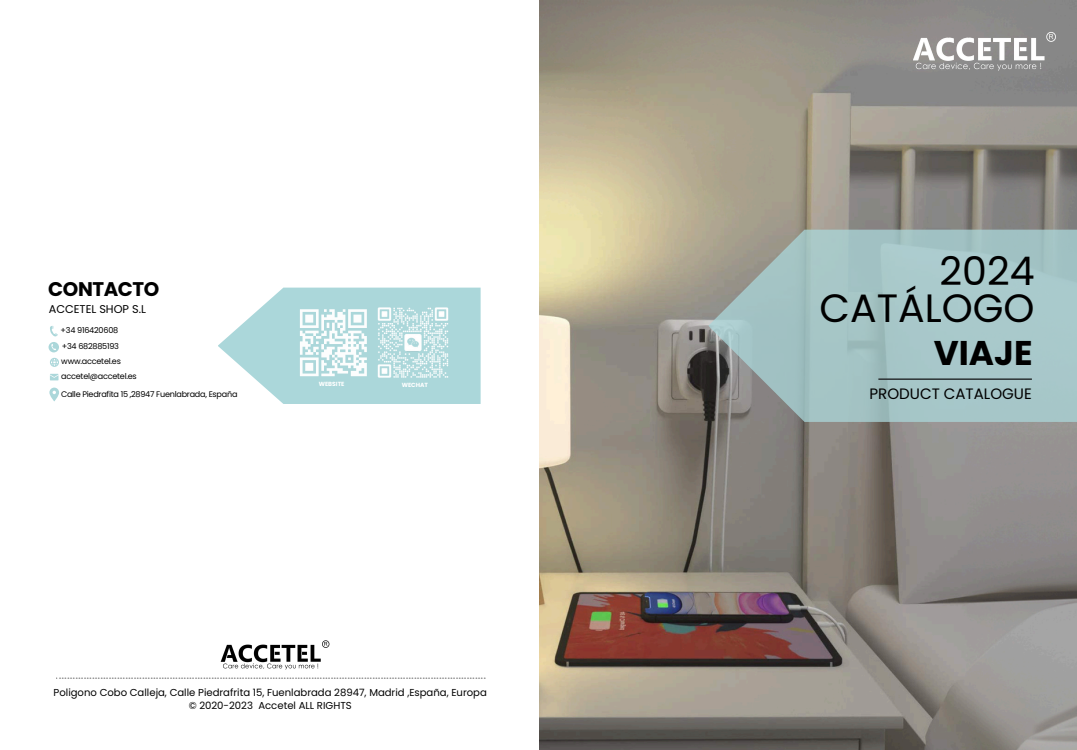
<style>
.page{position:relative;width:1077px;height:750px;background:#fff}
.page>*{position:absolute;margin:0;border:0;box-sizing:border-box;transform-origin:0 0}
.t1{font:39.5px/37.5px "Poppins";color:#000;text-align:right}
.t2{font:700 34.3px "Poppins";color:#000}
.t3{font:800 25.1px/27.8px "Montserrat";color:#000;text-align:right}
.t4{font:700 19.8px "Poppins";letter-spacing:-.02em;color:#000}
.t5{font:15.1px "Poppins";color:#000}
.t6{font:13.2px "Poppins";color:#000}
.t7{font:11.3px "Poppins";color:#000}
.t8{font:10.1px "Poppins";color:#000}
.t9{font:8.1px "Poppins";letter-spacing:-.03em;color:#000}
.t10{font:700 6px "Poppins";color:#fff}
</style>
<div class="page">
<svg style="left:50px;top:358px;width:9px;height:9px"></svg>
<svg style="left:50px;top:374px;width:8px;height:6px"></svg>
<svg style="left:49px;top:388px;width:10px;height:13px"></svg>
<img style="left:539px;top:0;width:538px;height:750px">
<svg style="left:218px;top:288px;width:263px;height:116px"></svg>
<svg style="left:708px;top:230px;width:369px;height:192px;background:#a1bdbd"></svg>
<svg style="left:49px;top:326px;width:10px;height:26px"></svg>
<img style="left:367px;top:300px;width:93px;height:84px">
<hr style="left:878px;top:378px;width:154px;height:2px;background:#2b3133">
<img style="left:901px;top:28px;width:161px;height:45px">
<img style="left:220px;top:640px;width:110px;height:30px">
<p class="t4" style="left:48px;top:276px;width:113px">CONTACTO</p>
<p class="t7" style="left:49px;top:301px;width:99px">ACCETEL SHOP S.L</p>
<p class="t9" style="left:61px;top:324px;width:59px">+34 916420608</p>
<p class="t9" style="left:62px;top:341px;width:59px">+34 682885193</p>
<p class="t9" style="left:61px;top:356px;width:61px">www.accetel.es</p>
<p class="t9" style="left:61px;top:371px;width:77px">accetel@accetel.es</p>
<p class="t9" style="left:61px;top:388px;width:178px">Calle Piedrafita 15 ,28947 Fuenlabrada, España</p>
<p class="t10" style="left:319px;top:380px;width:27px">WEBSITE</p>
<p class="t10" style="left:402px;top:381px;width:28px">WECHAT</p>
<p class="t6" style="left:56px;top:665px;width:432px">...........................................................................................................................................................</p>
<p class="t8" style="left:54px;top:685px;width:435px">Poligono Cobo Calleja, Calle Piedrafrita 15, Fuenlabrada 28947, Madrid ,España, Europa</p>
<p class="t8" style="left:189px;top:699px;width:165px">© 2020-2023 Accetel ALL RIGHTS</p>
<p class="t1" style="left:820px;top:252px;width:216px">2024<br>CATÁLOGO</p>
<p class="t2" style="left:934px;top:329px;width:100px">VIAJE</p>
<p class="t5" style="left:870px;top:384px;width:164px">PRODUCT CATALOGUE</p>
<h4 class="t3" style="left:771px;top:272px;width:224px">BRIEFING<br>COLABORACIÓN</h4>
</div>
